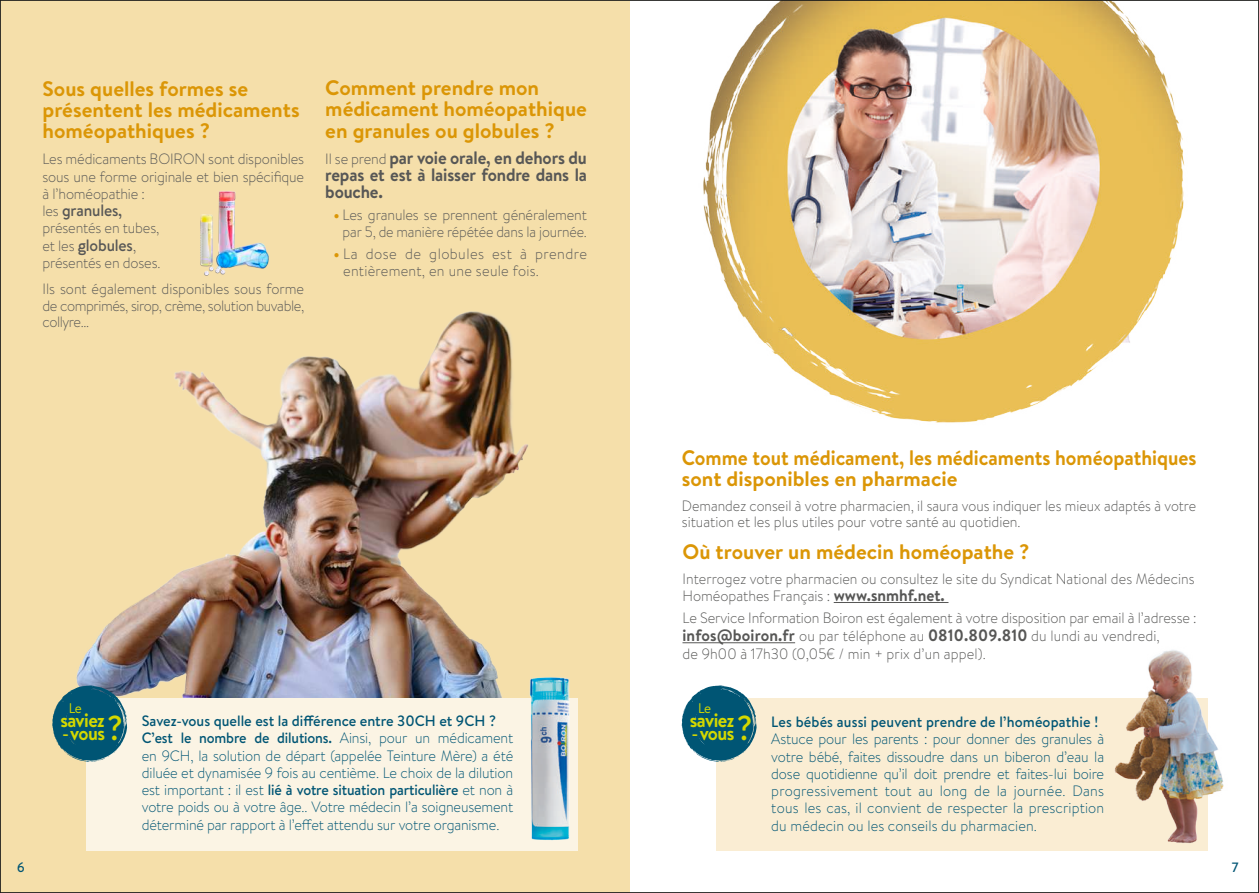
<style>
.page{position:relative;width:1259px;height:893px;background:#fff}
.page>*{position:absolute;margin:0;border:0;box-sizing:border-box;transform-origin:0 0}
.t1{font:700 21px/21px "Brandon Text";color:#db9606}
.t2{font:700 21px/21px "Brandon Text";color:#db9606;scale:.93 1}
.t3{font:700 19.5px "Brandon Text";letter-spacing:-.03em;color:#d4d800;scale:.95 1}
.t4{font:700 18px/17.2px "Brandon Text";letter-spacing:-.01em;color:#575756;text-align:justify;scale:.94 1}
.t5{font:500 16.5px "Brandon Text";letter-spacing:-.01em;color:#575756;scale:.95 1}
.t6{font:300 15px/17.2px "Brandon Text";letter-spacing:-.01em;color:#005574;scale:.95 1}
.t7{font:300 15px/17.2px "Brandon Text";color:#575756;scale:.95 1}
.t8{font:300 15px/16.5px "Brandon Text";color:#575756;scale:.93 1}
.t9{font:300 15px/16.5px "Brandon Text";color:#575756;scale:.94 1}
.t10{font:300 15px/17.2px "Brandon Text";letter-spacing:.02em;color:#575756;scale:.96 1}
.t11{font:300 15px/16.5px "Brandon Text";letter-spacing:-.03em;color:#575756;scale:.95 1}
.t12{font:500 15px "Brandon Text";letter-spacing:.01em;color:#005574;scale:.96 1}
.t13{font:13.95px "Brandon Text";color:#d4d800;scale:.95 1}
.t14{font:500 13.5px "Brandon Text";color:#005574}
.s1{font-weight:300;font-size:15px}
.s2{font-weight:300}
.s3{font-weight:900;color:#db9606}
.s4{font-weight:700;font-size:16.5px}
.s5{font-weight:500}
.s6{font-weight:500;font-size:34.65px}
</style>
<div class="page">
<div style="left:0;top:0;width:629px;height:893px;background:#f5dfaa"></div>
<img style="left:76px;top:301px;width:554px;height:399px">
<hr style="left:833px;top:602px;width:115px;height:1px;background:#575756">
<hr style="left:682px;top:642px;width:113px;height:1px;background:#575756">
<img style="left:703px;top:2px;width:482px;height:421px">
<div style="left:86px;top:698px;width:492px;height:152px;background:#fbf4e4"></div>
<img style="left:516px;top:672px;width:68px;height:169px">
<svg style="left:52px;top:685px;width:75px;height:77px"></svg>
<div style="left:65px;top:696px;width:51px;height:54px;background:#005574;border-radius:50%"></div>
<div style="left:716px;top:698px;width:492px;height:152px;background:#faedd3"></div>
<svg style="left:681px;top:685px;width:75px;height:77px"></svg>
<div style="left:695px;top:696px;width:50px;height:54px;background:#005574;border-radius:50%"></div>
<img style="left:200px;top:191px;width:69px;height:85px">
<img style="left:1114px;top:650px;width:110px;height:193px">
<h1 class="t1" style="left:43px;top:78px;width:259px">Sous quelles formes se présentent les médicaments homéopathiques ?</h1>
<p class="t7" style="left:43px;top:150px;width:277px;text-align:justify">Les médicaments BOIRON sont disponibles sous une forme originale et bien spécifique à l’homéopathie :</p>
<p class="t5" style="left:43px;top:199px;width:85px"><span class="s1">les</span> granules,</p>
<p class="t7" style="left:43px;top:219px;width:124px">présentés en tubes,</p>
<p class="t5" style="left:43px;top:234px;width:100px"><span class="s1">et les</span> globules<span class="s2">,</span></p>
<p class="t7" style="left:43px;top:249px;width:277px;line-height:25.8px">présentés en doses.<br>Ils sont également disponibles sous forme</p>
<p class="t11" style="left:43px;top:297px;width:277px">de comprimés, sirop, crème, solution buvable, collyre...</p>
<h1 class="t1" style="left:325px;top:77px;width:263px">Comment prendre mon médicament homéopathique en granules ou globules ?</h1>
<p class="t4" style="left:325px;top:149px;width:280px"><span class="s1">Il se prend</span> par voie orale, en dehors du repas et est à laisser fondre dans la bouche.</p>
<p class="t7" style="left:334px;top:206px;width:268px;text-align:center"><span class="s3">•</span> Les granules se prennent généralement par 5, de manière répétée dans la journée.</p>
<p class="t10" style="left:343px;top:244px;width:255px;text-indent:-9px"><span class="s3">•</span> La dose de globules est à prendre entièrement, en une seule fois.</p>
<h1 class="t2" style="left:682px;top:446px;width:555px">Comme tout médicament, les médicaments homéopathiques sont disponibles en pharmacie</h1>
<p class="t8" style="left:682px;top:497px;width:555px">Demandez conseil à votre pharmacien, il saura vous indiquer les mieux adaptés à votre situation et les plus utiles pour votre santé au quotidien.</p>
<h1 class="t1" style="left:682px;top:541px;width:349px">Où trouver un médecin homéopathe ?</h1>
<p class="t9" style="left:682px;top:570px;width:546px">Interrogez votre pharmacien ou consultez le site du Syndicat National des Médecins<br>Homéopathes Français : <span class="s4">www.snmhf.net.</span></p>
<p class="t7" style="left:682px;top:608px;width:543px;line-height:18px">Le Service Information Boiron est également à votre disposition par email à l’adresse : <span class="s4">infos@boiron.fr</span> ou par téléphone au <span class="s4">0810.809.810</span> du lundi au vendredi,<br>de 9h00 à 17h30 (0,05€ / min + prix d’un appel).</p>
<p class="t13" style="left:69px;top:699px;width:15px">Le</p>
<h2 class="t3" style="left:60px;top:706px;width:48px">saviez</h2>
<p class="t13" style="left:698px;top:699px;width:15px">Le</p>
<h2 class="t3" style="left:690px;top:706px;width:48px">saviez</h2>
<p class="t6" style="left:142px;top:712px;width:392px"><span class="s5">Savez-vous quelle est la différence entre 30CH et 9CH ?<br>C’est le nombre de dilutions.</span> Ainsi, pour un médicament en 9CH, la solution de départ (appelée Teinture Mère) a été diluée et dynamisée 9 fois au centième. Le choix de la dilution est important : il est <span class="s5">lié à votre situation particulière</span> et non à votre poids ou à votre âge.. Votre médecin l’a soigneusement déterminé par rapport à l’effet attendu sur votre organisme.</p>
<h2 class="t3" style="left:62px;top:720px;width:66px"><span class="s5">-</span>vous<span class="s6">?</span></h2>
<p class="t12" style="left:771px;top:712px;width:342px">Les bébés aussi peuvent prendre de l’homéopathie !</p>
<h2 class="t3" style="left:691px;top:720px;width:66px"><span class="s5">-</span>vous<span class="s6">?</span></h2>
<p class="t6" style="left:771px;top:730px;width:352px;text-align:justify">Astuce pour les parents : pour donner des granules à votre bébé, faites dissoudre dans un biberon d’eau la dose quotidienne qu’il doit prendre et faites-lui boire progressivement tout au long de la journée. Dans tous les cas, il convient de respecter la prescription du médecin ou les conseils du pharmacien.</p>
<p class="t14" style="left:17px;top:858px;width:10px">6</p>
<p class="t14" style="left:1231px;top:858px;width:10px">7</p>
</div>
